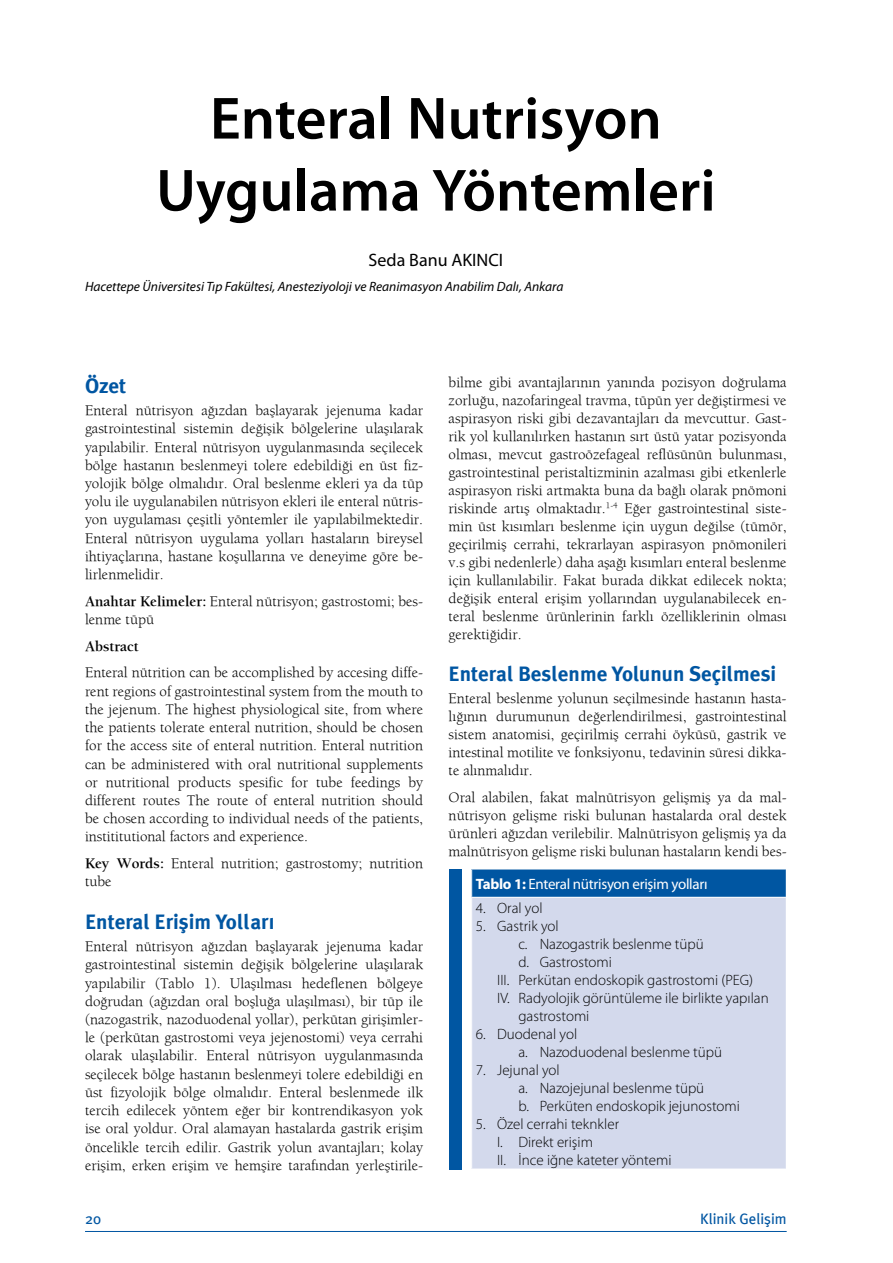
<style>
.page{position:relative;width:893px;height:1263px;background:#fff}
.page>*{position:absolute;margin:0;border:0;box-sizing:border-box;transform-origin:0 0}
.t1{font:600 60px/72px "Myriad Pro";color:#000;text-align:center}
.t2{font:21px "Meta Plus Bold Roman Ti";color:#0056a2}
.t3{font:18px "Myriad Pro";color:#000}
.t4{font:15px/18.1px "Berkeley";color:#000;text-align:justify}
.t5{font:300 15px/18px "Myriad Pro";color:#000}
.t6{font:15px "Myriad Pro";letter-spacing:-.02em;color:#fff}
.t7{font:500 15px "Meta Plus Book Roman Ti";color:#0056a2}
.t8{font:700 15px "Berkeley";color:#000}
.t9{font:italic 13.5px "Myriad Pro";color:#000}
.s1{font-weight:700}
</style>
<div class="page">
<hr style="left:85px;top:1231px;width:702px;height:1px;background:#0056a2">
<div style="left:472px;top:869px;width:314px;height:28px;background:#0056a2"></div>
<div style="left:472px;top:897px;width:314px;height:272px;background:#d3d9ec"></div>
<hr style="left:471px;top:869px;width:316px;height:1px;background:#fff">
<svg style="left:471px;top:869px;width:1px;height:28px"></svg>
<hr style="left:471px;top:897px;width:316px;height:1px;background:#fff">
<div style="left:449px;top:869px;width:12px;height:300px;background:#0056a2"></div>
<h1 class="t1" style="left:156px;top:81px;width:561px">Enteral Nutrisyon<br>Uygulama Yöntemleri</h1>
<p class="t3" style="left:369px;top:249px;width:136px">Seda Banu AKINCI</p>
<p class="t9" style="left:85px;top:278px;width:480px">Hacettepe Üniversitesi Tıp Fakültesi, Anesteziyoloji ve Reanimasyon Anabilim Dalı, Ankara</p>
<h2 class="t2" style="left:85px;top:373px;width:43px">Özet</h2>
<p class="t4" style="left:85px;top:401px;width:340px">Enteral nütrisyon ağızdan başlayarak jejenuma kadar gastrointestinal sistemin değişik bölgelerine ulaşılarak yapılabilir. Enteral nütrisyon uygulanmasında seçilecek bölge hastanın beslenmeyi tolere edebildiği en üst fiz&shy;yolojik bölge olmalıdır. Oral beslenme ekleri ya da tüp yolu ile uygulanabilen nütrisyon ekleri ile enteral nütris&shy;yon uygulaması çeşitli yöntemler ile yapılabilmektedir.<br>Enteral nütrisyon uygulama yolları hastaların bireysel ihtiyaçlarına, hastane koşullarına ve deneyime göre be&shy;lirlenmelidir.</p>
<p class="t4" style="left:85px;top:592px;width:340px"><span class="s1">Anahtar Kelimeler:</span> Enteral nütrisyon; gastrostomi; bes&shy;lenme tüpü</p>
<p class="t8" style="left:85px;top:637px;width:55px">Abstract</p>
<p class="t4" style="left:85px;top:663px;width:340px">Enteral nütrition can be accomplished by accesing diffe&shy;rent regions of gastrointestinal system from the mouth to the jejenum. The highest physiological site, from where the patients tolerate enteral nutrition, should be chosen for the access site of enteral nutrition. Enteral nutrition can be administered with oral nutritional supplements or nutritional products spesific for tube feedings by different routes The route of enteral nutrition should be chosen according to individual needs of the patients, instititutional factors and experience.</p>
<p class="t4" style="left:85px;top:854px;width:340px"><span class="s1">Key Words:</span> Enteral nutrition; gastrostomy; nutrition tube</p>
<h2 class="t2" style="left:85px;top:909px;width:191px">Enteral Erişim Yolları</h2>
<p class="t4" style="left:85px;top:937px;width:340px">Enteral nütrisyon ağızdan başlayarak jejenuma kadar gastrointestinal sistemin değişik bölgelerine ulaşılarak yapılabilir (Tablo 1). Ulaşılması hedeflenen bölgeye doğrudan (ağızdan oral boşluğa ulaşılması), bir tüp ile (nazogastrik, nazoduodenal yollar), perkütan girişimler&shy;le (perkütan gastrostomi veya jejenostomi) veya cerrahi olarak ulaşılabilir. Enteral nütrisyon uygulanmasında seçilecek bölge hastanın beslenmeyi tolere edebildiği en üst fizyolojik bölge olmalıdır. Enteral beslenmede ilk tercih edilecek yöntem eğer bir kontrendikasyon yok ise oral yoldur. Oral alamayan hastalarda gastrik erişim öncelikle tercih edilir. Gastrik yolun avantajları; kolay erişim, erken erişim ve hemşire tarafından yerleştirile-</p>
<p class="t4" style="left:449px;top:373px;width:340px">bilme gibi avantajlarının yanında pozisyon doğrulama zorluğu, nazofaringeal travma, tüpün yer değiştirmesi ve aspirasyon riski gibi dezavantajları da mevcuttur. Gast&shy;rik yol kullanılırken hastanın sırt üstü yatar pozisyonda olması, mevcut gastroözefageal reflüsünün bulunması, gastrointestinal peristaltizminin azalması gibi etkenlerle aspirasyon riski artmakta buna da bağlı olarak pnömoni riskinde artış olmaktadır.<sup>1-4</sup> Eğer gastrointestinal siste&shy;min üst kısımları beslenme için uygun değilse (tümör, geçirilmiş cerrahi, tekrarlayan aspirasyon pnömonileri v.s gibi nedenlerle) daha aşağı kısımları enteral beslenme için kullanılabilir. Fakat burada dikkat edilecek nokta; değişik enteral erişim yollarından uygulanabilecek en&shy;teral beslenme ürünlerinin farklı özelliklerinin olması gerektiğidir.</p>
<h2 class="t2" style="left:449px;top:661px;width:329px">Enteral Beslenme Yolunun Seçilmesi</h2>
<p class="t4" style="left:449px;top:689px;width:340px">Enteral beslenme yolunun seçilmesinde hastanın hasta&shy;lığının durumunun değerlendirilmesi, gastrointestinal sistem anatomisi, geçirilmiş cerrahi öyküsü, gastrik ve intestinal motilite ve fonksiyonu, tedavinin süresi dikka&shy;te alınmalıdır.</p>
<p class="t4" style="left:449px;top:787px;width:340px">Oral alabilen, fakat malnütrisyon gelişmiş ya da mal&shy;nütrisyon gelişme riski bulunan hastalarda oral destek ürünleri ağızdan verilebilir. Malnütrisyon gelişmiş ya da malnütrisyon gelişme riski bulunan hastaların kendi bes-</p>
<p class="t6" style="left:476px;top:874px;width:233px"><span class="s1">Tablo 1:</span> Enteral nütrisyon erişim yolları</p>
<p class="t5" style="left:476px;top:899px;width:68px">4. Oral yol</p>
<p class="t5" style="left:476px;top:917px;width:84px">5. Gastrik yol</p>
<p class="t5" style="left:518px;top:935px;width:187px">c. Nazogastrik beslenme tüpü</p>
<p class="t5" style="left:518px;top:953px;width:95px">d. Gastrostomi</p>
<p class="t5" style="left:497px;top:971px;width:258px">III. Perkütan endoskopik gastrostomi (PEG)</p>
<p class="t5" style="left:497px;top:989px;width:273px">IV. Radyolojik görüntüleme ile birlikte yapılan</p>
<p class="t5" style="left:518px;top:1007px;width:72px">gastrostomi</p>
<p class="t5" style="left:518px;top:1025px;width:205px;text-indent:-43px">6. Duodenal yol<br>a. Nazoduodenal beslenme tüpü</p>
<p class="t5" style="left:518px;top:1061px;width:223px;text-indent:-43px">7. Jejunal yol<br>a. Nazojejunal beslenme tüpü<br>b. Perküten endoskopik jejunostomi</p>
<p class="t5" style="left:497px;top:1115px;width:176px;text-indent:-21px">5. Özel cerrahi teknkler<br>I. Direkt erişim<br>II. İnce iğne kateter yöntemi</p>
<p class="t7" style="left:85px;top:1210px;width:18px">20</p>
<p class="t7" style="left:700px;top:1210px;width:88px">Klinik Gelişim</p>
</div>
